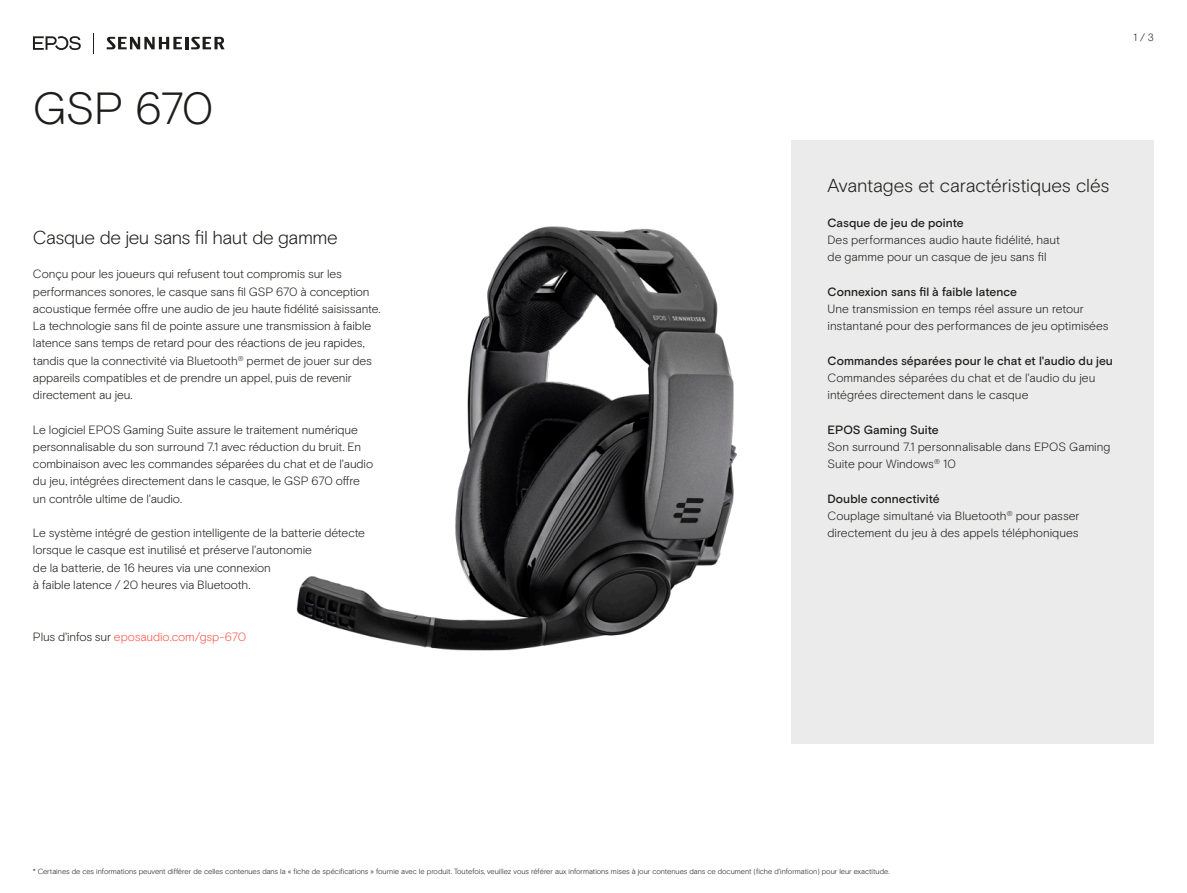
<style>
.page{position:relative;width:1187px;height:893px;background:#fff}
.page>*{position:absolute;margin:0;border:0;box-sizing:border-box;transform-origin:0 0}
.EPOS_headline_32_reg{font:300 45px "EPOS Basis";color:#1d1d1b}
.EPOS_lead_intro_12_5{font:300 18.75px "EPOS Basis";letter-spacing:-.025em;color:#1d1d1b}
.EPOS_bodytext{font:300 12px/17.2px "EPOS Basis";letter-spacing:-.01em;color:#1d1d1b}
.EPOS_bodytext-2{font:300 12px "EPOS Basis";letter-spacing:-.01em;color:#ff5549}
.t1{font:300 10.5px "EPOS Basis";color:#1d1d1b}
.t2{font:300 7.5px "EPOS Basis";letter-spacing:-.005em;color:#231f20}
.s1{color:#1d1d1b}
.s2{font-weight:500}
</style>
<div class="page">
<img style="left:296px;top:226px;width:441px;height:425px">
<svg style="left:93px;top:33px;width:1px;height:20px"></svg>
<svg style="left:107px;top:37px;width:118px;height:12px"></svg>
<svg style="left:33px;top:36px;width:48px;height:14px"></svg>
<div style="left:791px;top:140px;width:362px;height:604px;background:#ebebeb"></div>
<p class="EPOS_headline_32_reg" style="left:33px;top:82px;width:182px">GSP 670</p>
<p class="EPOS_lead_intro_12_5" style="left:33px;top:226px;width:306px">Casque de jeu sans fil haut de gamme</p>
<p class="EPOS_bodytext" style="left:33px;top:266px;width:349px">Conçu pour les joueurs qui refusent tout compromis sur les performances sonores, le casque sans fil GSP 670 à conception acoustique fermée offre une audio de jeu haute fidélité saisissante.<br>La technologie sans fil de pointe assure une transmission à faible latence sans temps de retard pour des réactions de jeu rapides, tandis que la connectivité via Bluetooth<sup>®</sup> permet de jouer sur des appareils compatibles et de prendre un appel, puis de revenir directement au jeu.</p>
<p class="EPOS_bodytext" style="left:33px;top:421px;width:341px">Le logiciel EPOS Gaming Suite assure le traitement numérique personnalisable du son surround 7.1 avec réduction du bruit. En combinaison avec les commandes séparées du chat et de l'audio du jeu, intégrées directement dans le casque, le GSP 670 offre un contrôle ultime de l'audio.</p>
<p class="EPOS_bodytext" style="left:33px;top:524px;width:333px">Le système intégré de gestion intelligente de la batterie détecte lorsque le casque est inutilisé et préserve l'autonomie<br>de la batterie, de 16 heures via une connexion<br>à faible latence / 20 heures via Bluetooth.</p>
<p class="EPOS_bodytext-2" style="left:33px;top:629px;width:215px"><span class="s1">Plus d'infos sur</span> eposaudio.com/gsp-670</p>
<p class="t1" style="left:1133px;top:31px;width:22px">1 / 3</p>
<p class="EPOS_lead_intro_12_5" style="left:827px;top:174px;width:283px">Avantages et caractéristiques clés</p>
<p class="EPOS_bodytext" style="left:827px;top:214px;width:234px"><span class="s2">Casque de jeu de pointe<br></span>Des performances audio haute fidélité, haut de gamme pour un casque de jeu sans fil</p>
<p class="EPOS_bodytext" style="left:827px;top:283px;width:282px"><span class="s2">Connexion sans fil à faible latence<br></span>Une transmission en temps réel assure un retour instantané pour des performances de jeu optimisées</p>
<p class="EPOS_bodytext" style="left:827px;top:352px;width:287px"><span class="s2">Commandes séparées pour le chat et l'audio du jeu<br></span>Commandes séparées du chat et de l'audio du jeu intégrées directement dans le casque</p>
<p class="EPOS_bodytext" style="left:827px;top:421px;width:284px"><span class="s2">EPOS Gaming Suite<br></span>Son surround 7.1 personnalisable dans EPOS Gaming<br>Suite pour Windows<sup>®</sup> 10</p>
<p class="EPOS_bodytext" style="left:827px;top:490px;width:254px"><span class="s2">Double connectivité<br></span>Couplage simultané via Bluetooth<sup>®</sup> pour passer directement du jeu à des appels téléphoniques</p>
<p class="t2" style="left:33px;top:867px;width:858px">* Certaines de ces informations peuvent différer de celles contenues dans la « fiche de spécifications » fournie avec le produit. Toutefois, veuillez vous référer aux informations mises à jour contenues dans ce document (fiche d’information) pour leur exactitude.</p>
</div>
